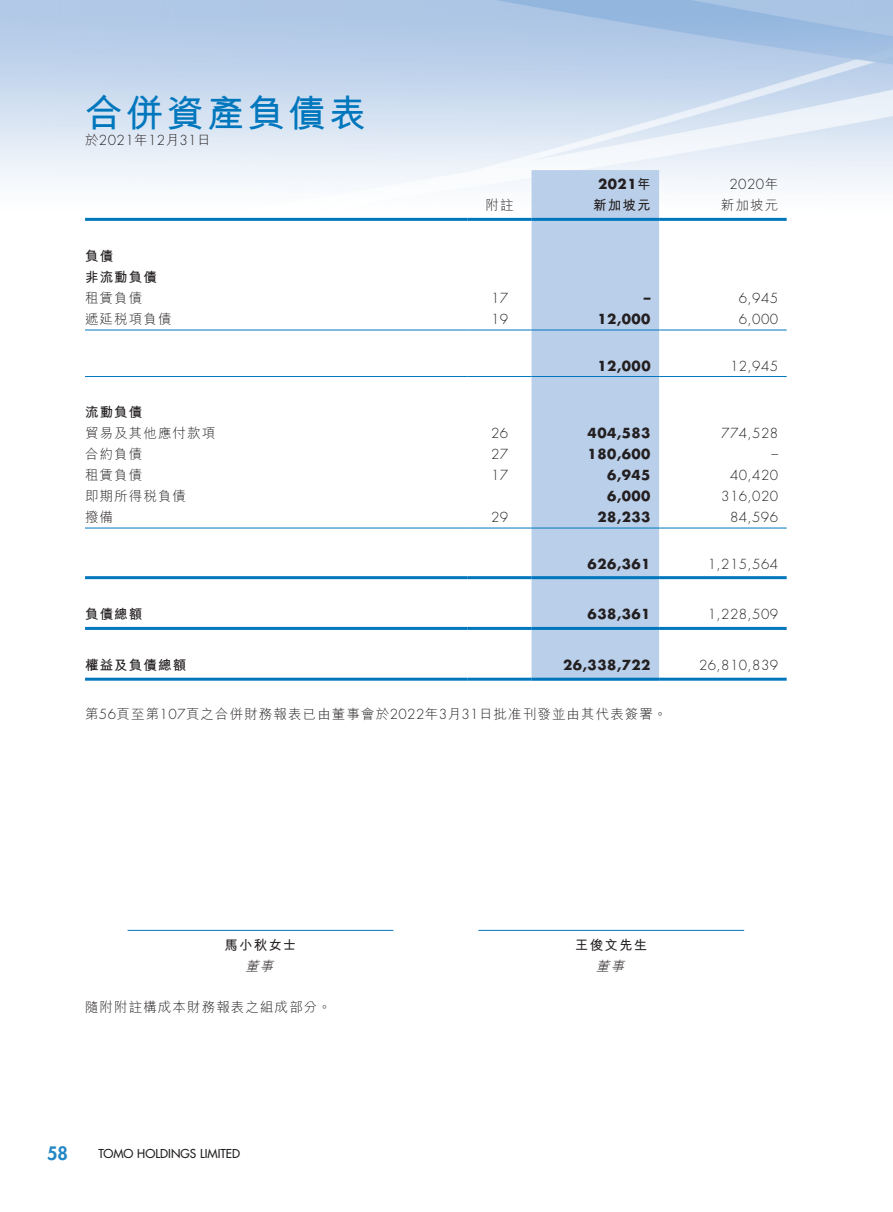
<style>
.page{position:relative;width:893px;height:1212px;background:#fff}
.page>*{position:absolute;margin:0;border:0;box-sizing:border-box;transform-origin:0 0}
.t1{font:700 37.5px "M Hei HK";letter-spacing:.085em;color:#0077bd}
.t2{font:800 18px "Futura Std";color:#2387c6}
.t3{font:300 13.5px "M Hei HK";letter-spacing:.08em;color:#231f20}
.t4{font:300 13.5px "Futura Std";letter-spacing:.03em;color:#231f20}
.t5{font:700 13.5px "Futura Std";letter-spacing:.035em;color:#231f20}
.t6{font:700 13.5px/21px "M Hei HK";letter-spacing:.085em;color:#231f20}
.t7{font:italic 300 13.5px "M Hei HK";color:#231f20}
.t8{font:500 12px "Futura Std";color:#231f20}
.s1{font-family:"M Hei HK"}
.s2{font-family:"Futura Std"}
</style>
<div class="page">
<div style="left:531px;top:170px;width:128px;height:508px;background:#bacfe9"></div>
<hr style="left:85px;top:218px;width:383px;height:3px;background:#0077bd">
<hr style="left:468px;top:218px;width:63px;height:3px;background:#0077bd">
<hr style="left:531px;top:218px;width:128px;height:3px;background:#0077bd">
<hr style="left:659px;top:218px;width:128px;height:3px;background:#0077bd">
<hr style="left:85px;top:330px;width:383px;height:1px;background:#0077bd">
<hr style="left:468px;top:330px;width:63px;height:1px;background:#0077bd">
<hr style="left:531px;top:330px;width:128px;height:1px;background:#0077bd">
<hr style="left:659px;top:330px;width:128px;height:1px;background:#0077bd">
<hr style="left:85px;top:376px;width:383px;height:1px;background:#0077bd">
<hr style="left:468px;top:376px;width:63px;height:1px;background:#0077bd">
<hr style="left:531px;top:376px;width:128px;height:1px;background:#0077bd">
<hr style="left:659px;top:376px;width:128px;height:1px;background:#0077bd">
<hr style="left:85px;top:528px;width:383px;height:1px;background:#0077bd">
<hr style="left:468px;top:528px;width:63px;height:1px;background:#0077bd">
<hr style="left:531px;top:528px;width:128px;height:1px;background:#0077bd">
<hr style="left:659px;top:528px;width:128px;height:1px;background:#0077bd">
<hr style="left:85px;top:576px;width:383px;height:3px;background:#0077bd">
<hr style="left:468px;top:576px;width:63px;height:3px;background:#0077bd">
<hr style="left:531px;top:576px;width:128px;height:3px;background:#0077bd">
<hr style="left:659px;top:576px;width:128px;height:3px;background:#0077bd">
<hr style="left:85px;top:627px;width:383px;height:3px;background:#0077bd">
<hr style="left:468px;top:627px;width:63px;height:3px;background:#0077bd">
<hr style="left:531px;top:627px;width:128px;height:3px;background:#0077bd">
<hr style="left:659px;top:627px;width:128px;height:3px;background:#0077bd">
<hr style="left:85px;top:678px;width:383px;height:3px;background:#0077bd">
<hr style="left:468px;top:678px;width:63px;height:3px;background:#0077bd">
<hr style="left:531px;top:678px;width:128px;height:3px;background:#0077bd">
<hr style="left:659px;top:678px;width:128px;height:3px;background:#0077bd">
<hr style="left:128px;top:930px;width:265px;height:1px;background:#0077bd">
<hr style="left:478px;top:930px;width:266px;height:1px;background:#0077bd">
<h1 class="t1" style="left:85px;top:86px;width:283px">合併資產負債表</h1>
<p class="t4" style="left:85px;top:132px;width:127px"><span class="s1">於</span>2021<span class="s1">年</span>12<span class="s1">月</span>31<span class="s1">日</span></p>
<p class="t5" style="left:598px;top:175px;width:54px">2021<span class="s1">年</span></p>
<p class="t4" style="left:729px;top:176px;width:50px">2020<span class="s1">年</span></p>
<p class="t3" style="left:486px;top:196px;width:30px">附註</p>
<p class="t6" style="left:593px;top:194px;width:59px">新加坡元</p>
<p class="t3" style="left:721px;top:196px;width:59px">新加坡元</p>
<p class="t6" style="left:85px;top:245px;width:74px">負債<br>非流動負債</p>
<p class="t3" style="left:85px;top:289px;width:59px">租賃負債</p>
<p class="t4" style="left:491px;top:290px;width:19px">17</p>
<p class="t5" style="left:644px;top:289px;width:8px">–</p>
<p class="t4" style="left:739px;top:290px;width:41px">6,945</p>
<p class="t3" style="left:85px;top:310px;width:88px">遞延稅項負債</p>
<p class="t4" style="left:491px;top:311px;width:19px">19</p>
<p class="t5" style="left:597px;top:310px;width:55px">12,000</p>
<p class="t4" style="left:739px;top:311px;width:41px">6,000</p>
<p class="t5" style="left:597px;top:357px;width:55px">12,000</p>
<p class="t4" style="left:730px;top:358px;width:50px">12,945</p>
<p class="t6" style="left:85px;top:401px;width:59px">流動負債</p>
<p class="t3" style="left:85px;top:424px;width:132px">貿易及其他應付款項</p>
<p class="t4" style="left:491px;top:425px;width:19px">26</p>
<p class="t5" style="left:588px;top:424px;width:64px">404,583</p>
<p class="t4" style="left:721px;top:425px;width:58px">774,528</p>
<p class="t3" style="left:85px;top:445px;width:59px">合約負債</p>
<p class="t4" style="left:491px;top:446px;width:19px">27</p>
<p class="t5" style="left:588px;top:445px;width:64px">180,600</p>
<p class="t4" style="left:771px;top:446px;width:8px">–</p>
<p class="t3" style="left:85px;top:466px;width:59px">租賃負債</p>
<p class="t4" style="left:491px;top:467px;width:19px">17</p>
<p class="t5" style="left:607px;top:466px;width:45px">6,945</p>
<p class="t4" style="left:730px;top:467px;width:50px">40,420</p>
<p class="t3" style="left:85px;top:487px;width:103px">即期所得稅負債</p>
<p class="t5" style="left:607px;top:487px;width:45px">6,000</p>
<p class="t4" style="left:721px;top:488px;width:58px">316,020</p>
<p class="t3" style="left:85px;top:508px;width:30px">撥備</p>
<p class="t4" style="left:491px;top:509px;width:19px">29</p>
<p class="t5" style="left:597px;top:508px;width:55px">28,233</p>
<p class="t4" style="left:730px;top:509px;width:50px">84,596</p>
<p class="t5" style="left:588px;top:555px;width:64px">626,361</p>
<p class="t4" style="left:708px;top:556px;width:72px">1,215,564</p>
<p class="t6" style="left:85px;top:603px;width:59px">負債總額</p>
<p class="t5" style="left:588px;top:605px;width:64px">638,361</p>
<p class="t4" style="left:708px;top:606px;width:72px">1,228,509</p>
<p class="t6" style="left:85px;top:654px;width:103px">權益及負債總額</p>
<p class="t5" style="left:563px;top:656px;width:89px">26,338,722</p>
<p class="t4" style="left:699px;top:657px;width:81px">26,810,839</p>
<p class="t3" style="left:85px;top:705px;width:583px">第<span class="s2">56</span>頁至第<span class="s2">107</span>頁之合併財務報表已由董事會於<span class="s2">2022</span>年<span class="s2">3</span>月<span class="s2">31</span>日批准刊發並由其代表簽署。</p>
<p class="t6" style="left:224px;top:934px;width:74px">馬小秋女士</p>
<p class="t6" style="left:575px;top:934px;width:74px">王俊文先生</p>
<p class="t7" style="left:245px;top:957px;width:34px">董事</p>
<p class="t7" style="left:596px;top:957px;width:34px">董事</p>
<p class="t3" style="left:85px;top:997px;width:248px">隨附附註構成本財務報表之組成部分。</p>
<h2 class="t2" style="left:47px;top:1141px;width:22px">58</h2>
<p class="t8" style="left:98px;top:1146px;width:143px">TOMO HOLDINGS LIMITED</p>
</div>
